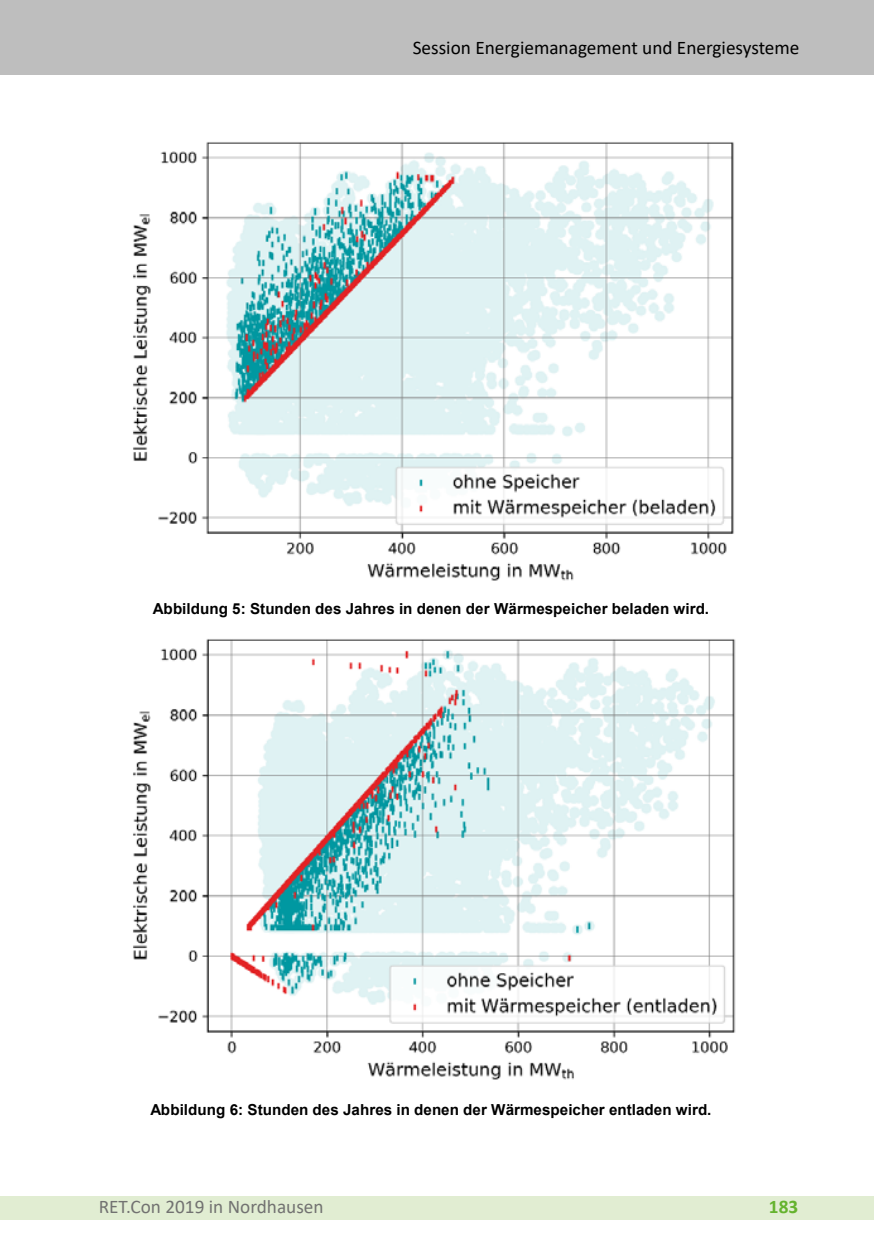
<style>
.page{position:relative;width:874px;height:1241px;background:#fff}
.page>*{position:absolute;margin:0;border:0;box-sizing:border-box;transform-origin:0 0}
.t1{font:19.25px "Calibri";color:#000}
.t2{font:19.25px "Calibri";color:#727271}
.t3{font:700 19.25px "Calibri";color:#65b32e}
.t4{font:700 15.22px "Arial";color:#000}
</style>
<div class="page">
<div style="left:0;top:1196px;width:873px;height:23px;background:#e1edd2"></div>
<div style="left:0;top:0;width:873px;height:74px;background:#bebebe"></div>
<img style="left:133px;top:142px;width:601px;height:439px">
<img style="left:133px;top:639px;width:603px;height:441px">
<p class="t1" style="left:412px;top:34px;width:388px">Session Energiemanagement und Energiesysteme</p>
<p class="t4" style="left:153px;top:597px;width:557px">Abbildung 5: Stunden des Jahres in denen der Wärmespeicher beladen wird.</p>
<p class="t4" style="left:150px;top:1099px;width:562px">Abbildung 6: Stunden des Jahres in denen der Wärmespeicher entladen wird.</p>
<p class="t2" style="left:99px;top:1193px;width:226px">RET.Con 2019 in Nordhausen</p>
<p class="t3" style="left:768px;top:1192px;width:31px">183</p>
</div>
